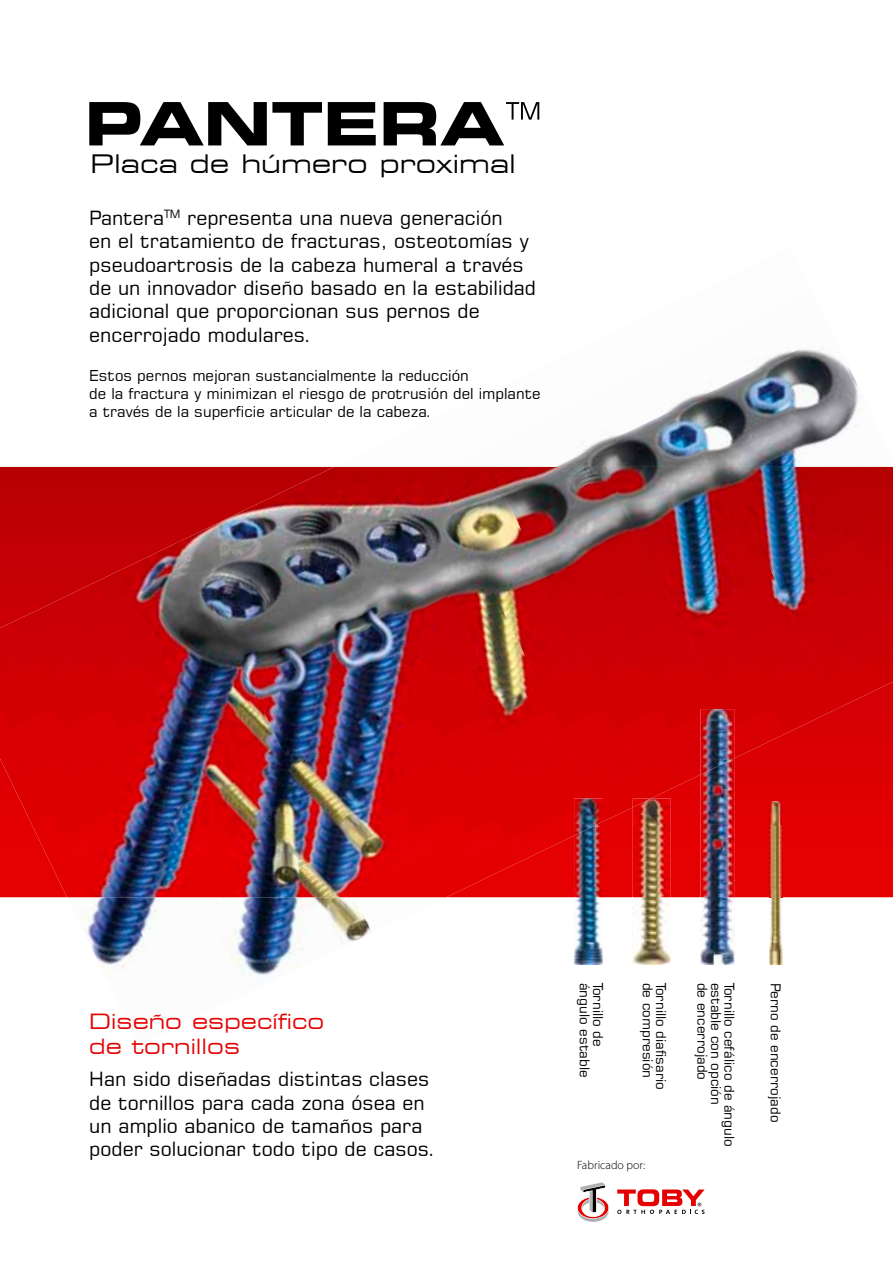
<style>
.page{position:relative;width:893px;height:1263px;background:#fff}
.page>*{position:absolute;margin:0;border:0;box-sizing:border-box;transform-origin:0 0}
.t1{font:expanded 25.35px "Square 721 BT";color:#000}
.t2{font:expanded 21px/25.2px "Square 721 BT";color:#e50002}
.t3{font:19.5px/23.4px "Square 721 BT";color:#000}
.t4{font:15px/18px "Square 721 BT";color:#000}
.t5{font:13.5px "Square 721 BT";color:#000}
.t6{font:300 12px "Myriad Pro";color:#000}
</style>
<div class="page">
<svg style="left:0;top:467px;width:893px;height:430px;background:#d50003"></svg>
<svg style="left:89px;top:102px;width:450px;height:43px"></svg>
<img style="left:556px;top:348px;width:298px;height:119px">
<img style="left:668px;top:377px;width:191px;height:90px">
<img style="left:780px;top:421px;width:111px;height:46px">
<img style="left:67px;top:897px;width:57px;height:72px">
<img style="left:124px;top:897px;width:116px;height:72px">
<img style="left:240px;top:897px;width:128px;height:81px">
<img style="left:355px;top:897px;width:91px;height:36px">
<img style="left:0;top:540px;width:182px;height:331px">
<img style="left:182px;top:467px;width:251px;height:179px">
<img style="left:433px;top:467px;width:200px;height:354px">
<img style="left:491px;top:467px;width:254px;height:331px">
<img style="left:606px;top:467px;width:232px;height:287px">
<img style="left:721px;top:467px;width:172px;height:242px">
<div style="left:836px;top:467px;width:57px;height:119px;background:#bc0003"></div>
<img style="left:54px;top:646px;width:509px;height:251px">
<img style="left:223px;top:733px;width:361px;height:164px">
<img style="left:334px;top:777px;width:271px;height:120px">
<img style="left:700px;top:775px;width:35px;height:189px">
<img style="left:700px;top:709px;width:35px;height:66px">
<img style="left:769px;top:802px;width:14px;height:162px">
<img style="left:574px;top:836px;width:29px;height:128px">
<img style="left:574px;top:798px;width:29px;height:38px">
<img style="left:633px;top:798px;width:38px;height:166px">
<img style="left:633px;top:798px;width:18px;height:9px">
<svg style="left:577px;top:1182px;width:32px;height:40px"></svg>
<svg style="left:617px;top:1189px;width:88px;height:25px"></svg>
<p class="t1" style="left:91px;top:149px;width:427px">Placa de húmero proximal</p>
<p class="t3" style="left:89px;top:206px;width:448px">Pantera<sup>TM</sup> representa una nueva generación<br>en el tratamiento de fracturas, osteotomías y pseudoartrosis de la cabeza humeral a través de un innovador diseño basado en la estabilidad adicional que proporcionan sus pernos de encerrojado modulares.</p>
<p class="t4" style="left:89px;top:367px;width:453px">Estos pernos mejoran sustancialmente la reducción<br>de la fractura y minimizan el riesgo de protrusión del implante a través de la superficie articular de la cabeza.</p>
<p class="t2" style="left:89px;top:1009px;width:236px">Diseño específico de tornillos</p>
<p class="t3" style="left:89px;top:1067px;width:348px">Han sido diseñadas distintas clases de tornillos para cada zona ósea en un amplio abanico de tamaños para poder solucionar todo tipo de casos.</p>
<p class="t5" style="left:593px;top:983px;width:96px;rotate:90deg">ángulo estable</p>
<p class="t5" style="left:607px;top:983px;width:65px;rotate:90deg">Tornillo de</p>
<p class="t5" style="left:656px;top:983px;width:97px;rotate:90deg">de compresión</p>
<p class="t5" style="left:669px;top:983px;width:109px;rotate:90deg">Tornillo diafisario</p>
<p class="t5" style="left:711px;top:983px;width:99px;rotate:90deg">de encerrojado</p>
<p class="t5" style="left:724px;top:983px;width:124px;rotate:90deg">estable con opción</p>
<p class="t5" style="left:738px;top:983px;width:165px;rotate:90deg">Tornillo cefálico de ángulo</p>
<p class="t5" style="left:784px;top:983px;width:141px;rotate:90deg">Perno de encerrojado</p>
<p class="t6" style="left:577px;top:1157px;width:70px">Fabricado por:</p>
</div>
